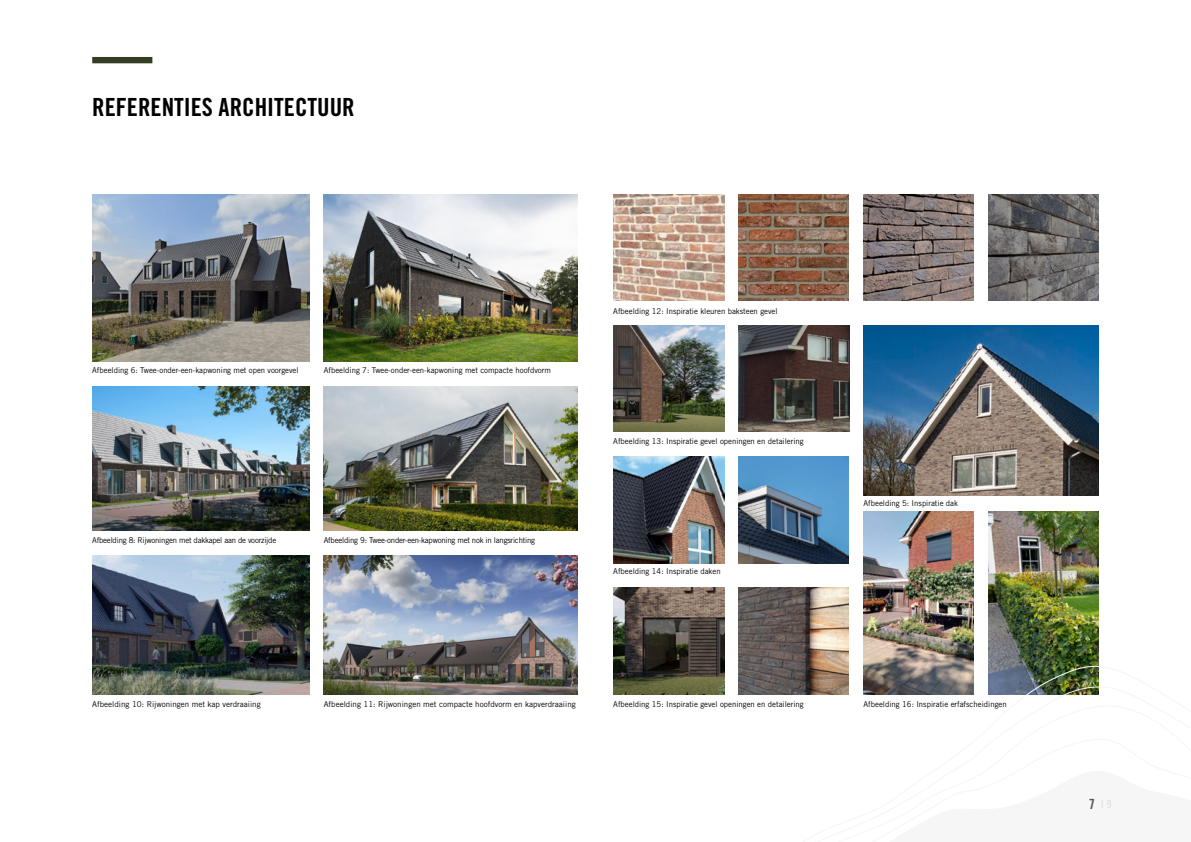
<style>
.page{position:relative;width:1191px;height:842px;background:#fff}
.page>*{position:absolute;margin:0;border:0;box-sizing:border-box;transform-origin:0 0}
.t1{font:25px "Trade Gothic LT Std Bd Cn 20";color:#000}
.t2{font:14px "Trade Gothic LT Std Bd Cn 20";color:#545454}
.t3{font:8px "Trade Gothic LT Std";color:#000}
.t4{font:8px "Trade Gothic LT Std";letter-spacing:-.025em;color:#000}
.s1{font-family:"Trade Gothic LT Std";font-size:11px;color:#d9d9d9}
.s2{font-family:"Trade Gothic LT Std Cn 18";font-size:11px;color:#d9d9d9}
</style>
<div class="page">
<img style="left:92px;top:194px;width:217px;height:167px">
<img style="left:324px;top:194px;width:254px;height:167px">
<img style="left:613px;top:326px;width:111px;height:106px">
<img style="left:863px;top:326px;width:235px;height:169px">
<img style="left:613px;top:194px;width:111px;height:107px">
<img style="left:988px;top:194px;width:110px;height:107px">
<img style="left:863px;top:194px;width:110px;height:107px">
<img style="left:738px;top:457px;width:111px;height:106px">
<img style="left:613px;top:457px;width:111px;height:106px">
<img style="left:738px;top:588px;width:111px;height:106px">
<img style="left:738px;top:194px;width:110px;height:107px">
<img style="left:738px;top:326px;width:111px;height:106px">
<img style="left:863px;top:511px;width:110px;height:149px">
<img style="left:988px;top:511px;width:110px;height:149px">
<img style="left:613px;top:588px;width:111px;height:106px">
<img style="left:92px;top:555px;width:217px;height:139px">
<img style="left:324px;top:386px;width:254px;height:145px">
<img style="left:324px;top:555px;width:254px;height:139px">
<img style="left:92px;top:386px;width:217px;height:145px">
<img style="left:802px;top:660px;width:297px;height:35px">
<div style="left:92px;top:57px;width:60px;height:6px;background:#333d22"></div>
<h1 class="t1" style="left:92px;top:92px;width:264px">REFERENTIES ARCHITECTUUR</h1>
<p class="t3" style="left:92px;top:366px;width:208px">Afbeelding 6: Twee-onder-een-kapwoning met open voorgevel</p>
<p class="t3" style="left:324px;top:366px;width:229px">Afbeelding 7: Twee-onder-een-kapwoning met compacte hoofdvorm</p>
<p class="t4" style="left:92px;top:535px;width:185px">Afbeelding 8: Rijwoningen met dakkapel aan de voorzijde</p>
<p class="t4" style="left:324px;top:535px;width:213px">Afbeelding 9: Twee-onder-een-kapwoning met nok in langsrichting</p>
<p class="t3" style="left:613px;top:306px;width:166px">Afbeelding 12: Inspiratie kleuren baksteen gevel</p>
<p class="t3" style="left:613px;top:436px;width:192px">Afbeelding 13: Inspiratie gevel openingen en detailering</p>
<p class="t3" style="left:613px;top:566px;width:109px">Afbeelding 14: Inspiratie daken</p>
<p class="t3" style="left:863px;top:498px;width:96px">Afbeelding 5: Inspiratie dak</p>
<p class="t3" style="left:92px;top:700px;width:170px">Afbeelding 10: Rijwoningen met kap verdraaiing</p>
<p class="t3" style="left:324px;top:700px;width:253px">Afbeelding 11: Rijwoningen met compacte hoofdvorm en kapverdraaiing</p>
<p class="t3" style="left:613px;top:700px;width:192px">Afbeelding 15: Inspiratie gevel openingen en detailering</p>
<p class="t3" style="left:863px;top:700px;width:145px">Afbeelding 16: Inspiratie erfafscheidingen</p>
<h2 class="t2" style="left:1089px;top:796px;width:24px">7 <span class="s1">|</span> <span class="s2">9</span></h2>
</div>
